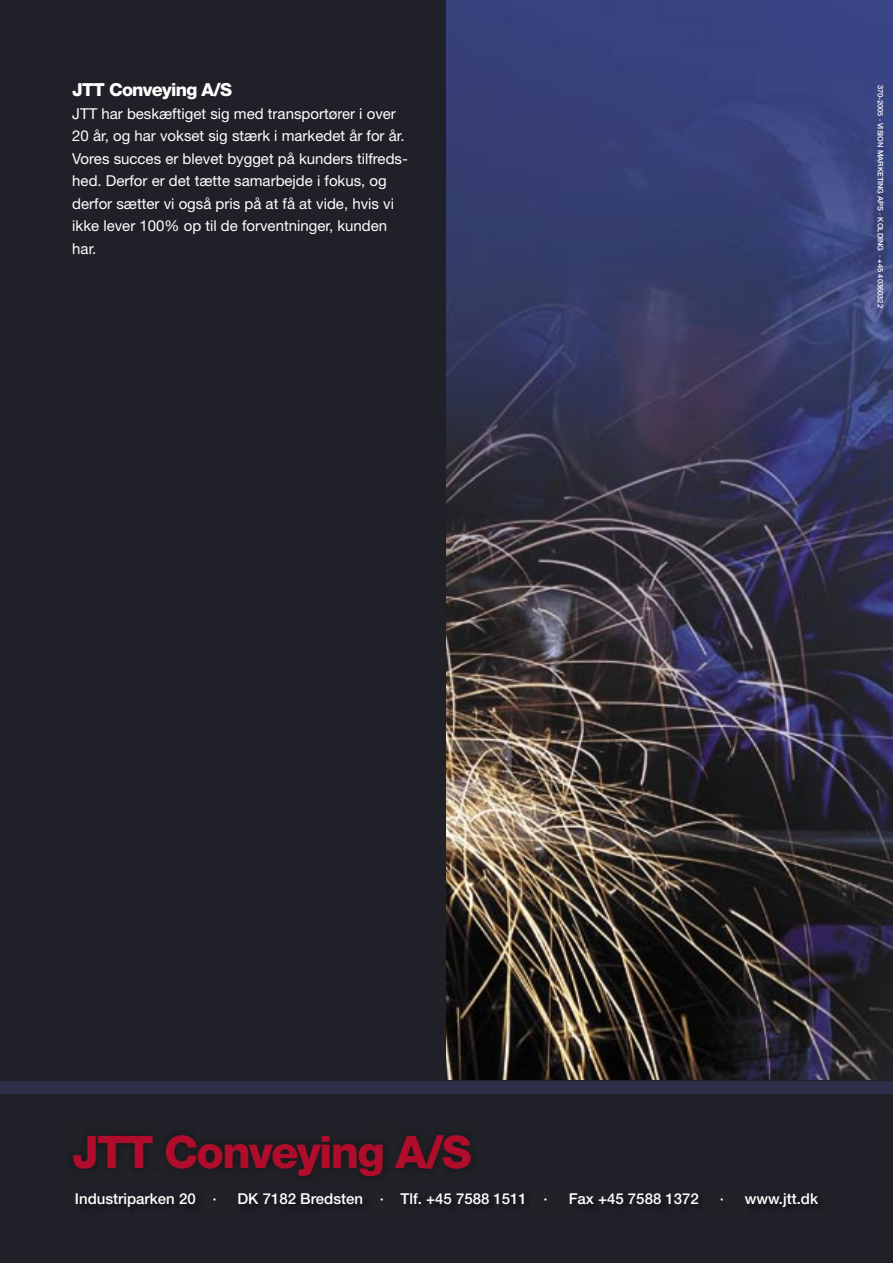
<style>
.page{position:relative;width:893px;height:1263px;background:#202128}
.page>*{position:absolute;margin:0;border:0;box-sizing:border-box;transform-origin:0 0}
.t1{font:800 45px "Helvetica Neue";letter-spacing:-.04em;color:#b00d2c}
.t2{font:800 18px "Helvetica Neue";letter-spacing:-.04em;color:#fff}
.t3{font:15px/22.5px "Helvetica Neue";color:#fff}
.t4{font:500 15px "Helvetica Neue";color:#fff}
.t5{font:500 7.5px "Helvetica Neue";color:#fff}
</style>
<div class="page">
<img style="left:446px;top:0;width:447px;height:1079px">
<div style="left:0;top:1082px;width:893px;height:12px;background:#2b3048"></div>
<p class="t2" style="left:72px;top:79px;width:161px">JTT Conveying A/S</p>
<p class="t3" style="left:72px;top:102px;width:337px">JTT har beskæftiget sig med transportører i over 20 år, og har vokset sig stærk i markedet år for år.<br>Vores succes er blevet bygget på kunders tilfreds&shy;hed. Derfor er det tætte samarbejde i fokus, og derfor sætter vi også pris på at få at vide, hvis vi ikke lever 100% op til de forventninger, kunden har.</p>
<p class="t5" style="left:885px;top:85px;width:225px;rotate:90deg">370-2005 · VISION MARKETING APS · KOLDING · +45 40360322</p>
<p class="t1" style="left:72px;top:1125px;width:401px">JTT Conveying A/S</p>
<p class="t4" style="left:75px;top:1189px;width:143px">Industriparken 20 ·</p>
<p class="t4" style="left:237px;top:1189px;width:312px">DK 7182 Bredsten · Tlf. +45 7588 1511 ·</p>
<p class="t4" style="left:569px;top:1189px;width:132px">Fax +45 7588 1372</p>
<p class="t4" style="left:720px;top:1189px;width:100px">· www.jtt.dk</p>
</div>
